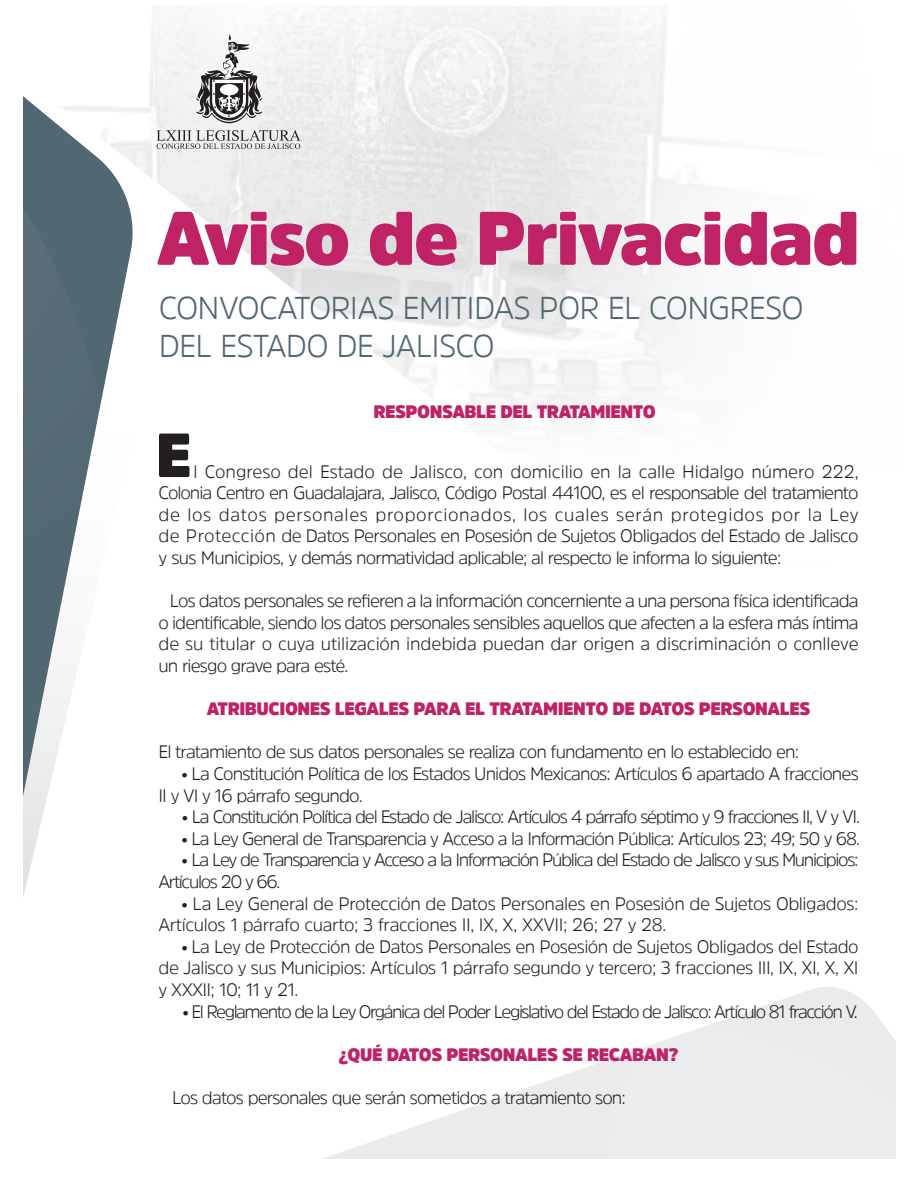
<style>
.page{position:relative;width:918px;height:1188px;background:#fff}
.page>*{position:absolute;margin:0;border:0;box-sizing:border-box;transform-origin:0 0}
.t1{font:900 74.85px "Amsi Pro";letter-spacing:-.025em;color:#bf2265}
.t2{font:900 61.5px "Amsi Pro";color:#231f20}
.t3{font:300 31.5px/37.8px "Amsi Pro";letter-spacing:-.025em;color:#516772}
.t4{font:300 18px/21.6px "Amsi Pro";letter-spacing:-.05em;color:#231f20;text-align:justify}
.t5{font:300 18px/21.6px "Amsi Pro";letter-spacing:-.025em;color:#231f20}
.t6{font:900 18px "Amsi Pro";letter-spacing:-.025em;color:#bf2265}
.t7{font:300 18px/21.6px "Amsi Pro";letter-spacing:-.075em;color:#231f20}
.t8{font:300 18px "Amsi Pro";letter-spacing:-.07em;color:#231f20}
.t9{font:300 18px "Amsi Pro";letter-spacing:-.08em;color:#231f20}
</style>
<div class="page">
<svg style="left:303px;top:297px;width:464px;height:263px"></svg>
<svg style="left:707px;top:987px;width:177px;height:39px;fill:#ebebec"></svg>
<svg style="left:323px;top:1026px;width:572px;height:133px"></svg>
<svg style="left:23px;top:96px;width:115px;height:158px;fill:#516772"></svg>
<div style="left:23px;top:206px;width:77px;height:48px;background:#516772"></div>
<svg style="left:23px;top:254px;width:108px;height:643px"></svg>
<svg style="left:156px;top:130px;width:145px;height:19px"></svg>
<svg style="left:196px;top:28px;width:67px;height:95px"></svg>
<h1 class="t1" style="left:157px;top:187px;width:705px">Aviso de Privacidad</h1>
<h3 class="t3" style="left:159px;top:288px;width:647px">CONVOCATORIAS EMITIDAS POR EL CONGRESO<br>DEL ESTADO DE JALISCO</h3>
<p class="t6" style="left:373px;top:399px;width:284px">RESPONSABLE DEL TRATAMIENTO</p>
<h2 class="t2" style="left:156px;top:413px;width:37px">E</h2>
<p class="t4" style="left:159px;top:460px;width:702px;text-indent:35px">l Congreso del Estado de Jalisco, con domicilio en la calle Hidalgo número 222, Colonia Centro en Guadalajara, Jalisco, Código Postal 44100, es el responsable del tratamiento de los datos personales proporcionados, los cuales serán protegidos por la Ley de Protección de Datos Personales en Posesión de Sujetos Obligados del Estado de Jalisco y sus Municipios, y demás normatividad aplicable; al respecto le informa lo siguiente:</p>
<p class="t4" style="left:159px;top:590px;width:702px;text-indent:11px">Los datos personales se refieren a la información concerniente a una persona física identificada o identificable, siendo los datos personales sensibles aquellos que afecten a la esfera más íntima de su titular o cuya utilización indebida puedan dar origen a discriminación o conlleve un riesgo grave para esté.</p>
<p class="t6" style="left:207px;top:696px;width:605px">ATRIBUCIONES LEGALES PARA EL TRATAMIENTO DE DATOS PERSONALES</p>
<p class="t4" style="left:159px;top:741px;width:642px">El tratamiento de sus datos personales se realiza con fundamento en lo establecido en:</p>
<p class="t4" style="left:159px;top:762px;width:702px;text-indent:23px">• La Constitución Política de los Estados Unidos Mexicanos: Artículos 6 apartado A fracciones<br>II y VI y 16 párrafo segundo.</p>
<p class="t8" style="left:182px;top:804px;width:680px">• La Constitución Política del Estado de Jalisco: Artículos 4 párrafo séptimo y 9 fracciones II, V y VI.</p>
<p class="t4" style="left:181px;top:827px;width:680px">• La Ley General de Transparencia y Acceso a la Información Pública: Artículos 23; 49; 50 y 68.</p>
<p class="t7" style="left:159px;top:849px;width:702px;text-indent:23px">• La Ley de Transparencia y Acceso a la Información Pública del Estado de Jalisco y sus Municipios:<br>Artículos 20 y 66.</p>
<p class="t5" style="left:159px;top:892px;width:702px;text-indent:23px">• La Ley General de Protección de Datos Personales en Posesión de Sujetos Obligados:<br>Artículos 1 párrafo cuarto; 3 fracciones II, IX, X, XXVII; 26; 27 y 28.</p>
<p class="t4" style="left:159px;top:935px;width:702px;text-indent:23px">• La Ley de Protección de Datos Personales en Posesión de Sujetos Obligados del Estado de Jalisco y sus Municipios: Artículos 1 párrafo segundo y tercero; 3 fracciones III, IX, XI, X, XI y XXXII; 10; 11 y 21.</p>
<p class="t9" style="left:182px;top:999px;width:677px">• El Reglamento de la Ley Orgánica del Poder Legislativo del Estado de Jalisco: Artículo 81 fracción V.</p>
<p class="t6" style="left:339px;top:1042px;width:342px">¿QUÉ DATOS PERSONALES SE RECABAN?</p>
<p class="t4" style="left:172px;top:1086px;width:455px">Los datos personales que serán sometidos a tratamiento son:</p>
</div>
